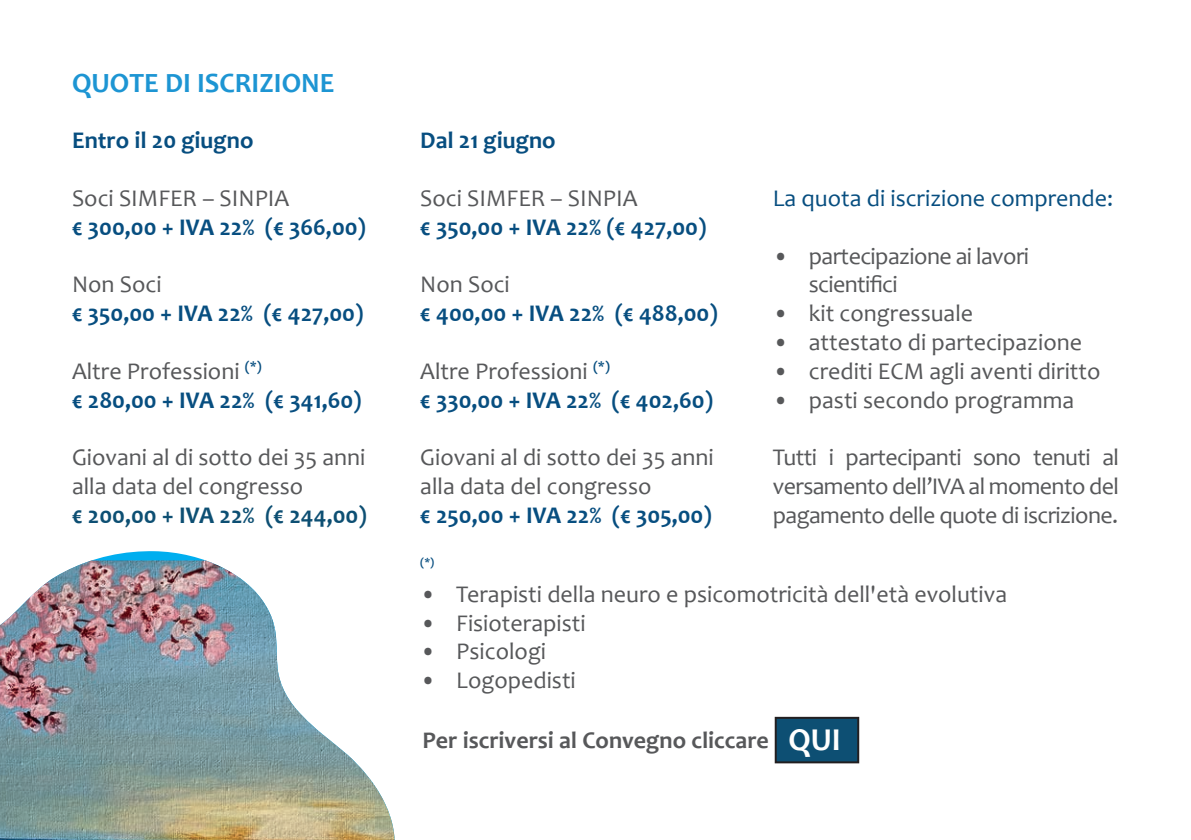
<style>
.page{position:relative;width:1191px;height:840px;background:#fff}
.page>*{position:absolute;margin:0;border:0;box-sizing:border-box;transform-origin:0 0}
.t1{font:700 32px "Candara";color:#fff}
.t2{font:700 28px "Candara";color:#1d95d3}
.t3{font:24px/28.8px "Candara";color:#57585a}
.t4{font:700 24px/28.8px "Candara";color:#074e80}
.t5{font:24px/28.8px "Candara";letter-spacing:-.025em;color:#57585a}
.t6{font:700 24px "Candara";color:#57585a}
.t7{font:24px "Candara";color:#074e80}
.t8{font:700 24px "Candara";color:#0d4f73}
.t9{font:700 11.6px "Candara";color:#074e80}
.s1{font-weight:400;color:#57585a}
</style>
<div class="page">
<svg style="left:93px;top:551px;width:302px;height:288px"></svg>
<img style="left:0;top:560px;width:394px;height:279px">
<div style="left:775px;top:717px;width:83px;height:45px;background:#0d4f73"></div>
<div style="left:774px;top:716px;width:85px;height:47px;border:2px solid #231f20"></div>
<p class="t2" style="left:72px;top:66px;width:264px">QUOTE DI ISCRIZIONE</p>
<p class="t4" style="left:72px;top:126px;width:183px">Entro il 20 giugno</p>
<p class="t3" style="left:72px;top:183px;width:219px">Soci SIMFER – SINPIA</p>
<p class="t4" style="left:72px;top:212px;width:295px">€ 300,00 + IVA 22% (€ 366,00)</p>
<p class="t3" style="left:72px;top:270px;width:91px">Non Soci</p>
<p class="t4" style="left:72px;top:298px;width:293px">€ 350,00 + IVA 22% (€ 427,00)</p>
<p class="t4" style="left:72px;top:356px;width:291px"><span class="s1">Altre Professioni</span> <sup>(*)<br></sup>€ 280,00 + IVA 22% (€ 341,60)</p>
<p class="t3" style="left:72px;top:442px;width:295px">Giovani al di sotto dei 35 anni alla data del congresso</p>
<p class="t8" style="left:72px;top:500px;width:296px">€ 200,00 + IVA 22% (€ 244,00)</p>
<p class="t4" style="left:420px;top:126px;width:137px">Dal 21 giugno</p>
<p class="t3" style="left:420px;top:183px;width:219px">Soci SIMFER – SINPIA</p>
<p class="t4" style="left:420px;top:212px;width:288px">€ 350,00 + IVA 22% (€ 427,00)</p>
<p class="t3" style="left:420px;top:270px;width:91px">Non Soci</p>
<p class="t4" style="left:420px;top:298px;width:299px">€ 400,00 + IVA 22% (€ 488,00)</p>
<p class="t4" style="left:420px;top:356px;width:294px"><span class="s1">Altre Professioni</span> <sup>(*)<br></sup>€ 330,00 + IVA 22% (€ 402,60)</p>
<p class="t3" style="left:420px;top:442px;width:295px">Giovani al di sotto dei 35 anni alla data del congresso</p>
<p class="t4" style="left:420px;top:500px;width:293px">€ 250,00 + IVA 22% (€ 305,00)</p>
<p class="t7" style="left:773px;top:183px;width:342px">La quota di iscrizione comprende:</p>
<p class="t5" style="left:809px;top:241px;width:222px;text-indent:-36px">• partecipazione ai lavori scientifici</p>
<p class="t3" style="left:773px;top:298px;width:202px">• kit congressuale</p>
<p class="t3" style="left:773px;top:327px;width:311px">• attestato di partecipazione</p>
<p class="t3" style="left:773px;top:356px;width:329px">• crediti ECM agli aventi diritto</p>
<p class="t3" style="left:773px;top:385px;width:303px">• pasti secondo programma</p>
<p class="t3" style="left:773px;top:442px;width:348px;text-align:justify">Tutti i partecipanti sono tenuti al versamento dell’IVA al momento del pagamento delle quote di iscrizione.</p>
<p class="t9" style="left:420px;top:555px;width:16px">(*)</p>
<p class="t3" style="left:420px;top:579px;width:588px">• Terapisti della neuro e psicomotricità dell'età evolutiva</p>
<p class="t3" style="left:420px;top:607px;width:167px">• Fisioterapisti</p>
<p class="t3" style="left:420px;top:636px;width:127px">• Psicologi</p>
<p class="t3" style="left:420px;top:665px;width:157px">• Logopedisti</p>
<h1 class="t1" style="left:788px;top:719px;width:54px">QUI</h1>
<p class="t6" style="left:422px;top:724px;width:348px">Per iscriversi al Convegno cliccare</p>
</div>
